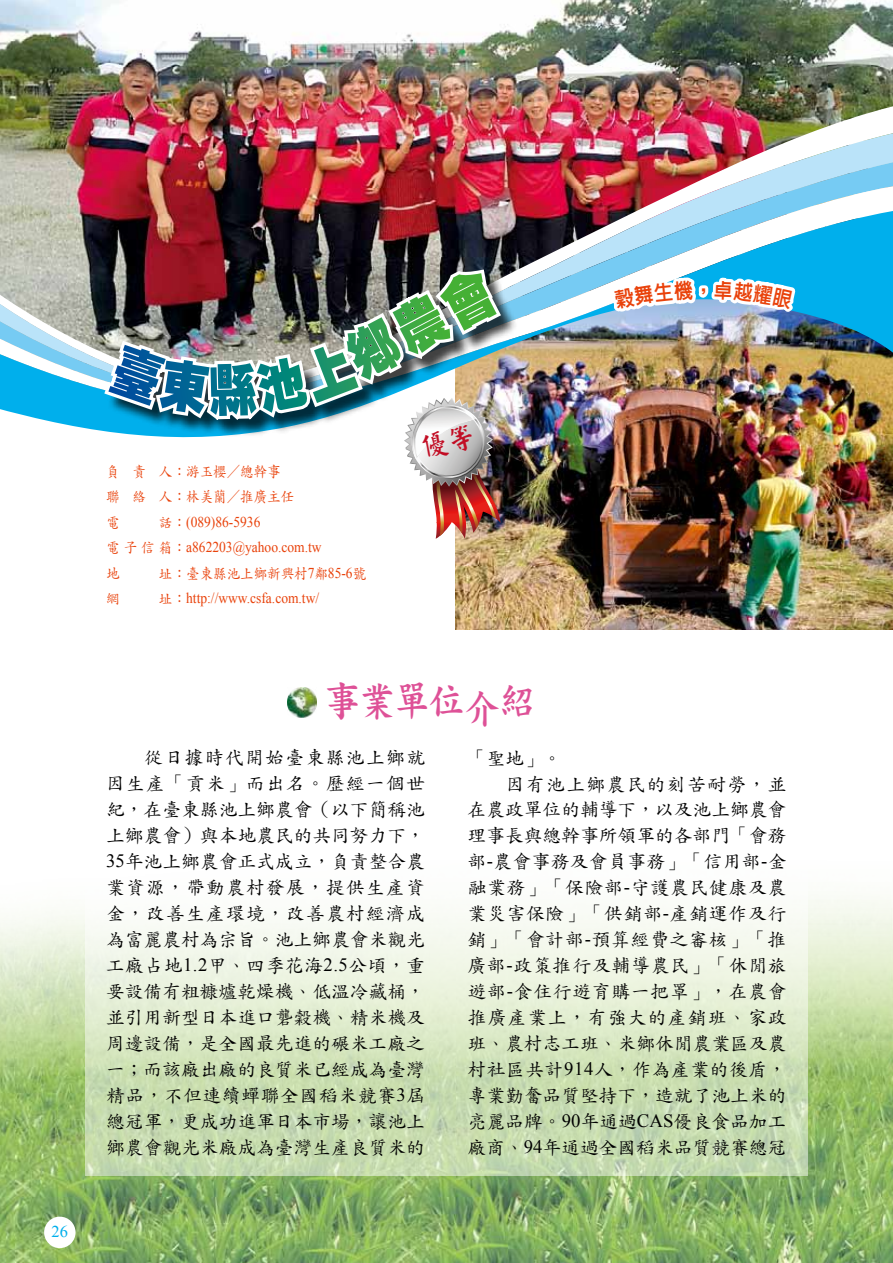
<style>
.page{position:relative;width:893px;height:1263px;background:#fff}
.page>*{position:absolute;margin:0;border:0;box-sizing:border-box;transform-origin:0 0}
.t1{font:40.5px "DF Kai Shu W7 WIN BF";letter-spacing:-.04em;color:#de5197;scale:.9 1}
.t2{font:21px "Lin Gothic Extra";color:#e9420b;scale:.9 1}
.t3{font:18.75px/26px "DF Kai Shu W5 WIN BF";letter-spacing:.01em;color:#000;text-align:justify}
.t4{font:18.75px "DF Kai Shu W5 WIN BF";letter-spacing:.04em;color:#000}
.t5{font:18.75px "DF Kai Shu W5 WIN BF";letter-spacing:.03em;color:#000}
.t6{font:18.75px "DF Kai Shu W5 WIN BF";letter-spacing:.065em;color:#000}
.t7{font:18.75px "DF Kai Shu W5 WIN BF";letter-spacing:.075em;color:#000}
.t8{font:16.5px "Times New Roman";color:#00afec}
.t9{font:15px/25.5px "Times New Roman";color:#e9420b;text-align:center;scale:.9 1}
.t10{font:15px/25.5px "DF Kai Shu W5 WIN BF";color:#e9420b;scale:.9 1}
.s1{font-family:"DF Kai Shu W5 WIN BF"}
.s2{font-family:"Times New Roman"}
</style>
<div class="page">
<img style="left:0;top:899px;width:893px;height:364px">
<div style="left:44px;top:1216px;width:32px;height:32px;background:#fff;border-radius:50%"></div>
<svg style="left:85px;top:629px;width:723px;height:547px"></svg>
<img style="left:287px;top:688px;width:29px;height:30px">
<img style="left:455px;top:448px;width:438px;height:181px">
<img style="left:0;top:0;width:893px;height:106px">
<img style="left:0;top:106px;width:893px;height:27px">
<img style="left:0;top:133px;width:893px;height:29px">
<img style="left:0;top:162px;width:893px;height:24px">
<img style="left:0;top:186px;width:893px;height:25px">
<img style="left:0;top:211px;width:893px;height:237px">
<div style="left:107px;top:272px;width:412px;height:166px;background:#000;opacity:.75"></div>
<img style="left:100px;top:265px;width:405px;height:274px">
<img style="left:604px;top:0;width:196px;height:587px">
<p class="t2" style="left:694px;top:279px;width:23px">，</p>
<p class="t8" style="left:51px;top:1220px;width:18px">26</p>
<p class="t10" style="left:106px;top:458px;width:210px">負 責 人：游玉櫻／總幹事聯 絡 人：林美蘭／推廣主任電</p>
<p class="t9" style="left:106px;top:508px;width:241px"><span class="s1">話：</span>(089)86-5936<br><span class="s1">電子信箱：</span>a862203@yahoo.com.tw</p>
<p class="t10" style="left:106px;top:560px;width:16px">地</p>
<p class="t10" style="left:159px;top:560px;width:232px">址：臺東縣池上鄉新興村<span class="s2">7</span>鄰<span class="s2">85-6</span>號</p>
<p class="t10" style="left:106px;top:586px;width:16px">網</p>
<p class="t9" style="left:159px;top:585px;width:180px"><span class="s1">址：</span>http://www.csfa.com.tw/</p>
<h1 class="t1" style="left:324px;top:680px;width:236px">事業單位介紹</h1>
<p class="t3" style="left:106px;top:745px;width:321px;text-indent:39px">從日據時代開始臺東縣池上鄉就因生產「貢米」而出名。歷經一個世紀，在臺東縣池上鄉農會（以下簡稱池上鄉農會）與本地農民的共同努力下，<span class="s2">35</span>年池上鄉農會正式成立，負責整合農業資源，帶動農村發展，提供生產資金，改善生產環境，改善農村經濟成為富麗農村為宗旨。池上鄉農會米觀光工廠占地<span class="s2">1.2</span>甲、四季花海<span class="s2">2.5</span>公頃，重要設備有粗糠爐乾燥機、低溫冷藏桶，並引用新型日本進口礱穀機、精米機及周邊設備，是全國最先進的碾米工廠之一；而該廠出廠的良質米已經成為臺灣精品，不但連續蟬聯全國稻米競賽<span class="s2">3</span>屆總冠軍，更成功進軍日本市場，讓池上鄉農會觀光米廠成為臺灣生產良質米的</p>
<p class="t3" style="left:468px;top:745px;width:95px">「聖地」。</p>
<p class="t7" style="left:506px;top:774px;width:282px">因有池上鄉農民的刻苦耐勞，並</p>
<p class="t3" style="left:468px;top:797px;width:320px">在農政單位的輔導下，以及池上鄉農會</p>
<p class="t3" style="left:468px;top:823px;width:320px">理事長與總幹事所領軍的各部門「會務</p>
<p class="t3" style="left:468px;top:849px;width:320px">部<span class="s2">-</span>農會事務及會員事務」「信用部<span class="s2">-</span>金</p>
<p class="t4" style="left:467px;top:878px;width:320px">融業務」「保險部<span class="s2">-</span>守護農民健康及農</p>
<p class="t4" style="left:467px;top:904px;width:320px">業災害保險」「供銷部<span class="s2">-</span>產銷運作及行</p>
<p class="t4" style="left:467px;top:930px;width:320px">銷」「會計部<span class="s2">-</span>預算經費之審核」「推</p>
<p class="t4" style="left:467px;top:956px;width:321px">廣部<span class="s2">-</span>政策推行及輔導農民」「休閒旅</p>
<p class="t4" style="left:468px;top:982px;width:320px">遊部<span class="s2">-</span>食住行遊育購一把罩」，在農會</p>
<p class="t6" style="left:468px;top:1008px;width:320px">推廣產業上，有強大的產銷班、家政</p>
<p class="t3" style="left:468px;top:1030px;width:320px">班、農村志工班、米鄉休閒農業區及農</p>
<p class="t5" style="left:468px;top:1060px;width:320px">村社區共計<span class="s2">914</span>人，作為產業的後盾，</p>
<p class="t3" style="left:468px;top:1082px;width:320px">專業勤奮品質堅持下，造就了池上米的</p>
<p class="t3" style="left:468px;top:1108px;width:320px">亮麗品牌。<span class="s2">90</span>年通過<span class="s2">CAS</span>優良食品加工</p>
<p class="t3" style="left:467px;top:1134px;width:320px">廠商、<span class="s2">94</span>年通過全國稻米品質競賽總冠</p>
</div>
